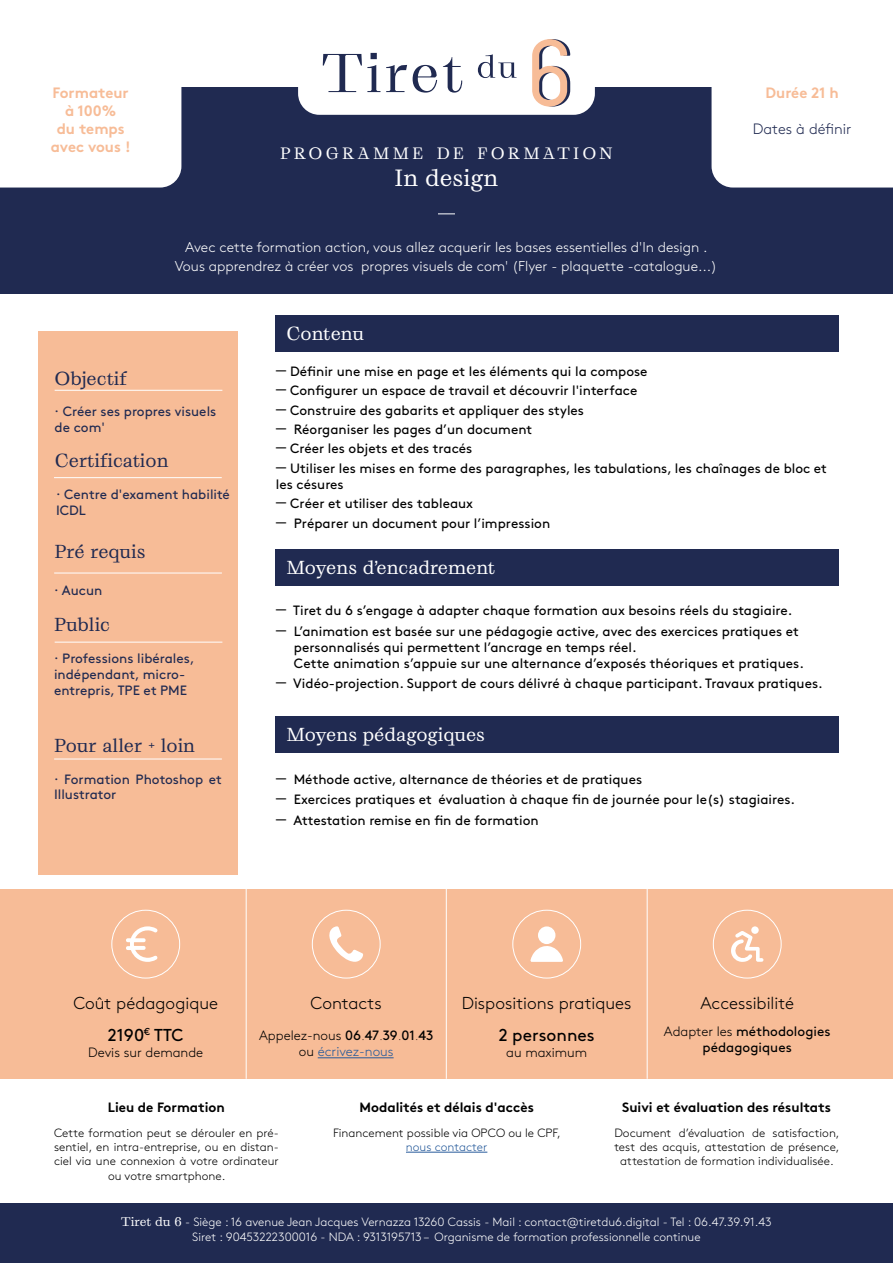
<style>
.page{position:relative;width:893px;height:1263px;background:#fff}
.page>*{position:absolute;margin:0;border:0;box-sizing:border-box;transform-origin:0 0}
.t1{font:22.5px "PP Grafier";color:#fff}
.t2{font:18px "PP Grafier";color:#202a51}
.t3{font:18px "PP Grafier";color:#fff}
.t4{font:300 17.25px/31.3px "Brown";color:#000;text-align:center}
.t5{font:17.25px "Brown";color:#000}
.t6{font:15.75px "PP Grafier";letter-spacing:.215em;color:#fff}
.t7{font:700 15px/18px "Brown";color:#f7bc97;text-align:center}
.t8{font:300 15px "Brown";color:#202a51}
.t9{font:300 14.25px/18.8px "Brown";color:#fff;text-align:center}
.t10{font:13.5px/16.2px "Brown";color:#000}
.t11{font:13.5px/15.8px "Brown";color:#202a51}
.t12{font:700 13.5px "Brown";color:#000}
.t13{font:300 13.5px/16.2px "Brown";color:#000;text-align:center}
.t14{font:300 12px/14.4px "Brown";color:#000;text-align:center}
.t15{font:300 12px/14.4px "Brown";color:#fff;text-align:center}
.t16{font:300 12px "Brown";color:#275b9b}
.s1{font-style:inherit}
.s2{font-weight:400}
.s3{font-weight:100}
.s4{color:#275b9b}
.s5{font-weight:300}
.s6{font-family:"PP Grafier";font-weight:400}
</style>
<div class="page">
<div style="left:0;top:88px;width:893px;height:206px;background:#202a51"></div>
<div style="left:298px;top:39px;width:297px;height:76px;background:#fff;border-radius:21px"></div>
<div style="left:711px;top:87px;width:182px;height:101px;background:#fff"></div>
<svg style="left:532px;top:39px;width:38px;height:68px"></svg>
<svg style="left:323px;top:53px;width:57px;height:39px"></svg>
<svg style="left:386px;top:65px;width:21px;height:27px"></svg>
<svg style="left:413px;top:65px;width:24px;height:28px"></svg>
<svg style="left:443px;top:57px;width:19px;height:36px"></svg>
<svg style="left:478px;top:54px;width:39px;height:24px"></svg>
<div style="left:38px;top:331px;width:199px;height:543px;background:#f7bc97"></div>
<div style="left:276px;top:315px;width:563px;height:36px;background:#202a51"></div>
<div style="left:276px;top:549px;width:563px;height:36px;background:#202a51"></div>
<div style="left:276px;top:716px;width:563px;height:36px;background:#202a51"></div>
<hr style="left:406px;top:1152px;width:81px;height:1px;background:#275b9b">
<svg style="left:438px;top:214px;width:17px;height:1px"></svg>
<div style="left:0;top:88px;width:181px;height:100px;background:#fff"></div>
<hr style="left:55px;top:390px;width:167px;height:1px;background:#fff">
<hr style="left:54px;top:573px;width:168px;height:1px;background:#fff">
<hr style="left:55px;top:642px;width:167px;height:1px;background:#fff">
<hr style="left:54px;top:759px;width:168px;height:1px;background:#fff">
<div style="left:0;top:1203px;width:893px;height:60px;background:#202a51"></div>
<div style="left:0;top:889px;width:893px;height:190px;background:#f7bc97"></div>
<hr style="left:318px;top:1057px;width:76px;height:1px;background:#275b9b">
<svg style="left:126px;top:926px;width:32px;height:36px"></svg>
<div style="left:112px;top:910px;width:68px;height:68px;border:1px solid #fff;border-radius:50%"></div>
<div style="left:312px;top:910px;width:68px;height:68px;border:1px solid #fff;border-radius:50%"></div>
<div style="left:512px;top:910px;width:69px;height:68px;border:1px solid #fff;border-radius:50%"></div>
<div style="left:713px;top:910px;width:68px;height:68px;border:1px solid #fff;border-radius:50%"></div>
<hr style="left:246px;top:889px;width:1px;height:190px;background:#fff">
<hr style="left:446px;top:889px;width:1px;height:190px;background:#fff">
<hr style="left:647px;top:889px;width:1px;height:190px;background:#fff">
<svg style="left:731px;top:931px;width:33px;height:31px"></svg>
<div style="left:751px;top:926px;width:8px;height:8px;background:#fff;border-radius:50%"></div>
<svg style="left:530px;top:946px;width:33px;height:16px"></svg>
<div style="left:539px;top:927px;width:16px;height:16px;background:#fff;border-radius:50%"></div>
<div style="left:538px;top:926px;width:17px;height:18px;border:2px solid #fff;border-radius:50%"></div>
<svg style="left:329px;top:926px;width:34px;height:36px"></svg>
<hr style="left:54px;top:477px;width:168px;height:1px;background:#fff">
<p class="t7" style="left:51px;top:83px;width:81px">Formateur à 100%<br>du temps avec vous !</p>
<p class="t6" style="left:280px;top:143px;width:334px">PROGRAMME DE FORMATION</p>
<h1 class="t1" style="left:395px;top:164px;width:105px">In design</h1>
<p class="t9" style="left:175px;top:237px;width:544px">Avec cette formation action, vous allez acquerir les bases essentielles d'In design .<br>Vous apprendrez à créer vos propres visuels de com' (Flyer - plaquette -catalogue...)</p>
<h2 class="t3" style="left:287px;top:322px;width:79px">Contenu</h2>
<p class="t7" style="left:766px;top:83px;width:75px">Durée 21 h</p>
<p class="t8" style="left:753px;top:118px;width:100px">Dates à définir</p>
<h2 class="t2" style="left:55px;top:367px;width:74px">Objectif</h2>
<p class="t11" style="left:55px;top:402px;width:163px">· Créer ses propres visuels de com'</p>
<h2 class="t2" style="left:55px;top:449px;width:115px">Certification</h2>
<p class="t11" style="left:56px;top:486px;width:175px">· Centre d'exament habilité<br>ICDL</p>
<h2 class="t2" style="left:55px;top:540px;width:92px">Pré requis</h2>
<p class="t11" style="left:54px;top:582px;width:50px">· Aucun</p>
<h2 class="t2" style="left:54px;top:613px;width:58px">Public</h2>
<p class="t11" style="left:54px;top:649px;width:142px">· Professions libérales, indépendant, micro&shy;entrepris, TPE et PME</p>
<h2 class="t2" style="left:54px;top:733px;width:143px">Pour aller + loin</h2>
<p class="t11" style="left:54px;top:770px;width:169px">· Formation Photoshop et<br>Illustrator</p>
<p class="t10" style="left:276px;top:362px;width:373px">— Définir une mise en page et les éléments qui la compose</p>
<p class="t10" style="left:276px;top:381px;width:363px">— Configurer un espace de travail et découvrir l'interface</p>
<p class="t10" style="left:276px;top:401px;width:310px">— Construire des gabarits et appliquer des styles</p>
<p class="t10" style="left:276px;top:420px;width:258px">— Réorganiser les pages d’un document</p>
<p class="t10" style="left:276px;top:439px;width:198px">— Créer les objets et des tracés</p>
<p class="t10" style="left:276px;top:459px;width:553px">— Utiliser les mises en forme des paragraphes, les tabulations, les chaînages de bloc et les césures</p>
<p class="t10" style="left:276px;top:494px;width:199px">— <span class="s1">C</span>réer et utiliser des tableaux</p>
<p class="t10" style="left:276px;top:514px;width:276px">— Préparer un document pour l’impression</p>
<h2 class="t3" style="left:287px;top:555px;width:210px">Moyens d’encadrement</h2>
<p class="t10" style="left:276px;top:601px;width:518px">— Tiret du 6 s’engage à adapter chaque formation aux besoins réels du stagiaire.</p>
<p class="t10" style="left:294px;top:622px;width:512px;text-indent:-18px">— L’animation est basée sur une pédagogie active, avec des exercices pratiques et personnalisés qui permettent l’ancrage en temps réel.<br>Cette animation s’appuie sur une alternance d’exposés théoriques et pratiques.</p>
<p class="t10" style="left:276px;top:674px;width:548px">— Vidéo-projection. Support de cours délivré à chaque participant. Travaux pratiques.</p>
<h2 class="t3" style="left:287px;top:723px;width:200px">Moyens pédagogiques</h2>
<p class="t10" style="left:276px;top:770px;width:368px">— Méthode active, alternance de théories et de pratiques</p>
<p class="t10" style="left:276px;top:790px;width:521px">— Exercices pratiques et évaluation à chaque fin de journée pour le(s) stagiaires.</p>
<p class="t10" style="left:276px;top:811px;width:264px">— Attestation remise en fin de formation</p>
<p class="t4" style="left:73px;top:986px;width:146px">Coût pédagogique<br><span class="s2">2190</span><sup>€</sup> <span class="s2">TTC</span></p>
<p class="t13" style="left:88px;top:1043px;width:117px">Devis sur demande</p>
<p class="t4" style="left:311px;top:986px;width:73px">Contacts</p>
<p class="t13" style="left:259px;top:1026px;width:176px">Appelez-nous <span class="s2">06</span><span class="s3">.</span><span class="s2">47</span><span class="s3">.</span><span class="s2">39</span><span class="s3">.</span><span class="s2">01</span><span class="s3">.</span><span class="s2">43 </span>ou <span class="s4">écrivez-nous</span></p>
<p class="t4" style="left:462px;top:986px;width:171px">Dispositions pratiques</p>
<p class="t5" style="left:499px;top:1021px;width:98px">2 personnes</p>
<p class="t13" style="left:506px;top:1043px;width:83px">au maximum</p>
<p class="t4" style="left:700px;top:986px;width:95px">Accessibilité</p>
<p class="t10" style="left:664px;top:1022px;width:168px;text-align:center"><span class="s5">Adapter les</span> méthodologies pédagogiques</p>
<p class="t12" style="left:108px;top:1096px;width:119px">Lieu de Formation</p>
<p class="t14" style="left:54px;top:1124px;width:226px">Cette formation peut se dérouler en pré&shy;sentiel, en intra-entreprise, ou en distan&shy;ciel via une connexion à votre ordinateur ou votre smartphone.</p>
<p class="t12" style="left:359px;top:1096px;width:176px">Modalités et délais d'accès</p>
<p class="t14" style="left:333px;top:1124px;width:229px">Financement possible via OPCO ou le CPF,</p>
<p class="t16" style="left:406px;top:1138px;width:83px">nous contacter</p>
<p class="t12" style="left:622px;top:1096px;width:210px">Suivi et évaluation des résultats</p>
<p class="t14" style="left:614px;top:1124px;width:227px">Document d’évaluation de satisfaction, test des acquis, attestation de présence, attestation de formation individualisée.</p>
<p class="t15" style="left:121px;top:1214px;width:652px"><span class="s6">Tiret du 6</span> - Siège : 16 avenue Jean Jacques Vernazza 13260 Cassis - Mail : contact@tiretdu6.digital - Tel : 06.47.39.91.43<br>Siret : 90453222300016 - NDA : 9313195713 – Organisme de formation professionnelle continue</p>
</div>
